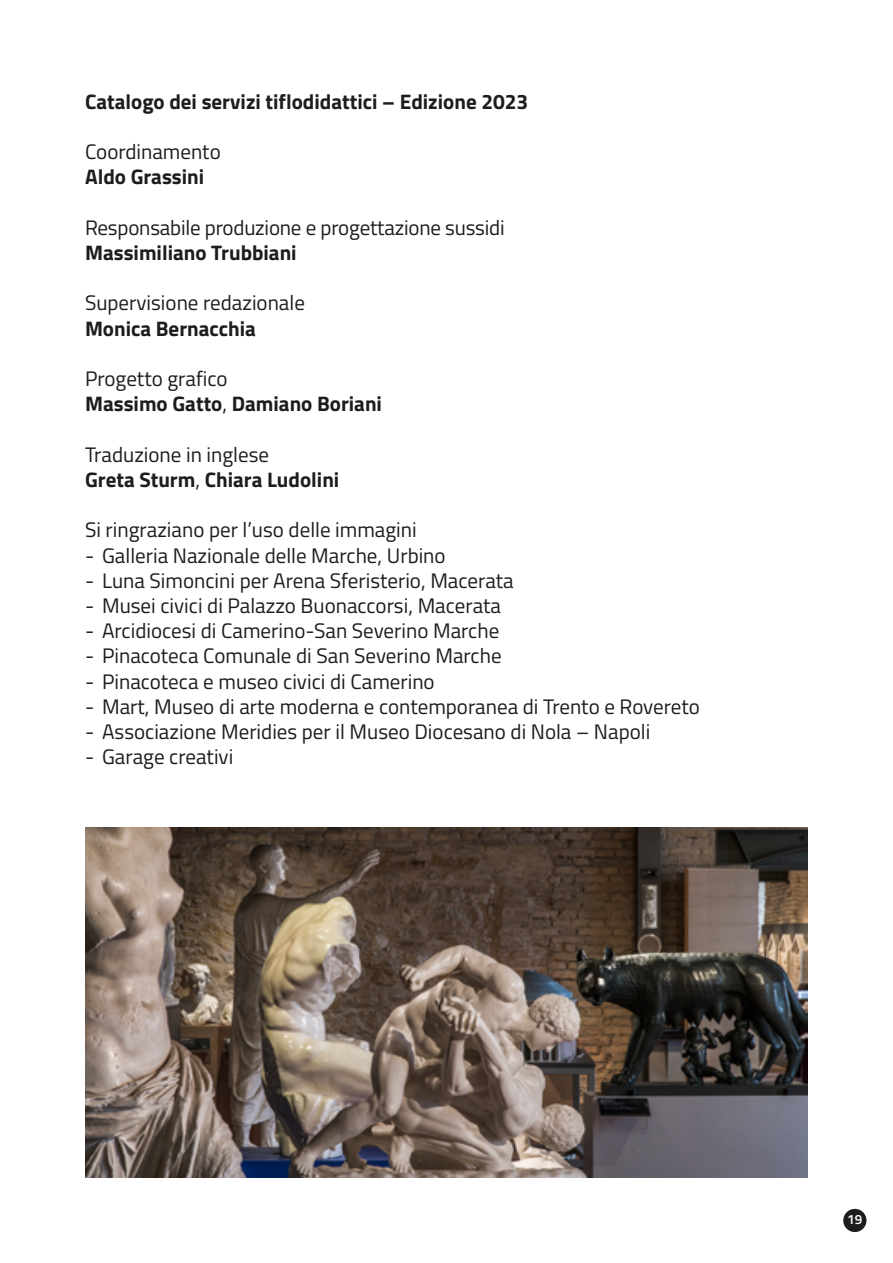
<style>
.page{position:relative;width:893px;height:1263px;background:#fff}
.page>*{position:absolute;margin:0;border:0;box-sizing:border-box;transform-origin:0 0}
.t1{font:21px "Titillium Web";color:#1d1d1b}
.t2{font:700 21px "Titillium Web";color:#1d1d1b}
.t3{font:600 13.5px "Titillium Web";color:#fff}
.s1{font-weight:400}
</style>
<div class="page">
<img style="left:85px;top:827px;width:723px;height:351px">
<div style="left:843px;top:1209px;width:23px;height:23px;background:#1d1d1b;border-radius:50%"></div>
<p class="t2" style="left:85px;top:85px;width:445px">Catalogo dei servizi tiflodidattici – Edizione 2023</p>
<p class="t1" style="left:85px;top:137px;width:137px">Coordinamento</p>
<p class="t2" style="left:85px;top:161px;width:121px">Aldo Grassini</p>
<p class="t1" style="left:85px;top:212px;width:421px">Responsabile produzione e progettazione sussidi</p>
<p class="t2" style="left:85px;top:237px;width:213px">Massimiliano Trubbiani</p>
<p class="t1" style="left:85px;top:288px;width:221px">Supervisione redazionale</p>
<p class="t2" style="left:85px;top:312px;width:172px">Monica Bernacchia</p>
<p class="t1" style="left:85px;top:363px;width:144px">Progetto grafico</p>
<p class="t2" style="left:85px;top:388px;width:298px">Massimo Gatto<span class="s1">,</span> Damiano Boriani</p>
<p class="t1" style="left:85px;top:439px;width:186px">Traduzione in inglese</p>
<p class="t2" style="left:85px;top:463px;width:256px">Greta Sturm<span class="s1">,</span> Chiara Ludolini</p>
<p class="t1" style="left:85px;top:515px;width:333px">Si ringraziano per l’uso delle immagini</p>
<p class="t1" style="left:85px;top:540px;width:362px">- Galleria Nazionale delle Marche, Urbino</p>
<p class="t1" style="left:85px;top:565px;width:430px">- Luna Simoncini per Arena Sferisterio, Macerata</p>
<p class="t1" style="left:85px;top:590px;width:418px">- Musei civici di Palazzo Buonaccorsi, Macerata</p>
<p class="t1" style="left:85px;top:615px;width:416px">- Arcidiocesi di Camerino-San Severino Marche</p>
<p class="t1" style="left:85px;top:641px;width:418px">- Pinacoteca Comunale di San Severino Marche</p>
<p class="t1" style="left:85px;top:666px;width:351px">- Pinacoteca e museo civici di Camerino</p>
<p class="t1" style="left:85px;top:691px;width:616px">- Mart, Museo di arte moderna e contemporanea di Trento e Rovereto</p>
<p class="t1" style="left:85px;top:716px;width:567px">- Associazione Meridies per il Museo Diocesano di Nola – Napoli</p>
<p class="t1" style="left:85px;top:741px;width:150px">- Garage creativi</p>
<p class="t3" style="left:847px;top:1209px;width:17px">19</p>
</div>
